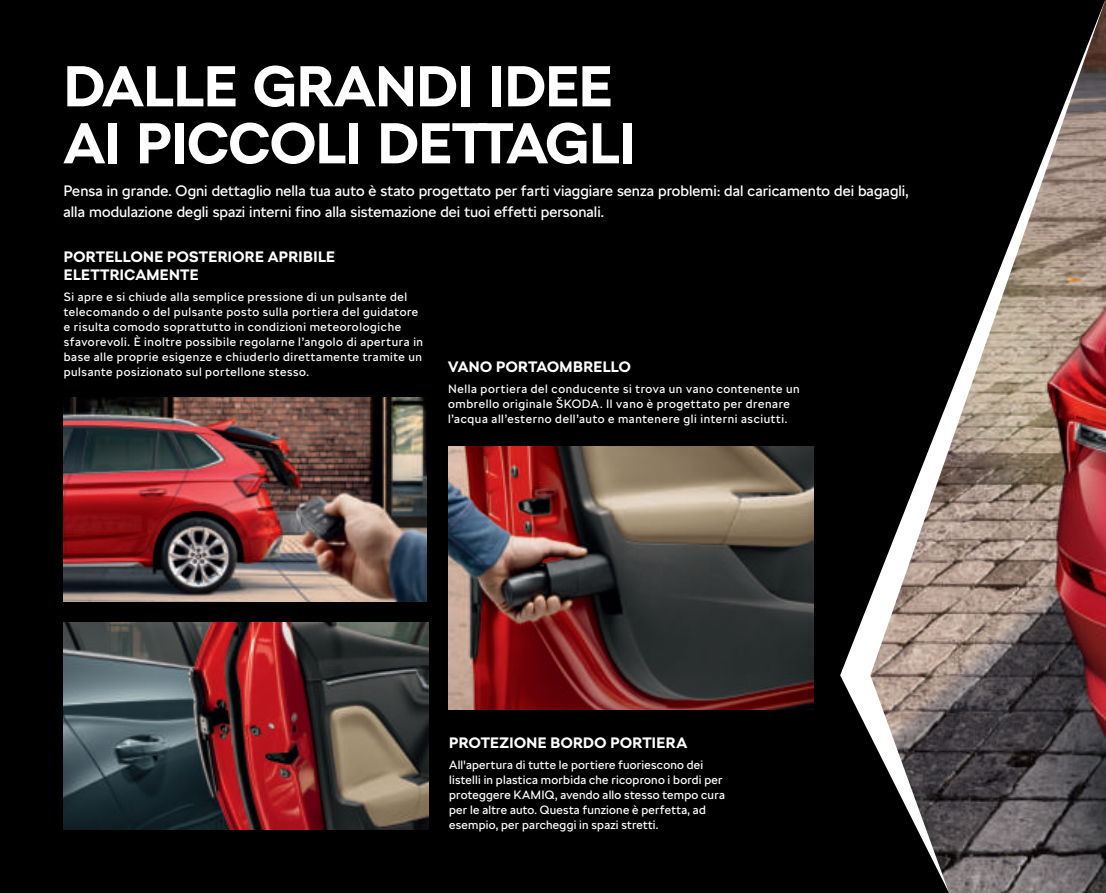
<style>
.page{position:relative;width:1106px;height:893px;background:#000}
.page>*{position:absolute;margin:0;border:0;box-sizing:border-box;transform-origin:0 0}
.t1{font:700 57px/57px "SKODA Next";color:#fff}
.t2{font:15px/21px "SKODA Next";color:#fff}
.t3{font:700 15px/18px "SKODA Next";letter-spacing:.02em;color:#fff}
.t4{font:12px/15px "SKODA Next";letter-spacing:.045em;color:#fff}
.t5{font:12px/15px "SKODA Next";letter-spacing:.02em;color:#fff}
</style>
<div class="page">
<svg style="left:840px;top:1px;width:265px;height:892px"></svg>
<img style="left:448px;top:447px;width:365px;height:262px">
<img style="left:63px;top:622px;width:365px;height:207px">
<img style="left:63px;top:397px;width:364px;height:204px">
<h1 class="t1" style="left:64px;top:58px;width:573px">DALLE GRANDI IDEE<br>AI PICCOLI DETTAGLI</h1>
<p class="t2" style="left:64px;top:180px;width:846px">Pensa in grande. Ogni dettaglio nella tua auto è stato progettato per farti viaggiare senza problemi: dal caricamento dei bagagli, alla modulazione degli spazi interni fino alla sistemazione dei tuoi effetti personali.</p>
<p class="t3" style="left:64px;top:248px;width:273px">PORTELLONE POSTERIORE APRIBILE<br>ELETTRICAMENTE</p>
<p class="t4" style="left:64px;top:289px;width:361px">Si apre e si chiude alla semplice pressione di un pulsante del telecomando o del pulsante posto sulla portiera del guidatore e risulta comodo soprattutto in condizioni meteorologiche sfavorevoli. È inoltre possibile regolarne l’angolo di apertura in base alle proprie esigenze e chiuderlo direttamente tramite un pulsante posizionato sul portellone stesso.</p>
<p class="t3" style="left:448px;top:358px;width:184px">VANO PORTAOMBRELLO</p>
<p class="t4" style="left:448px;top:381px;width:353px">Nella portiera del conducente si trova un vano contenente un ombrello originale ŠKODA. Il vano è progettato per drenare l’acqua all’esterno dell’auto e mantenere gli interni asciutti.</p>
<p class="t3" style="left:449px;top:734px;width:239px">PROTEZIONE BORDO PORTIERA</p>
<p class="t5" style="left:449px;top:757px;width:277px">All'apertura di tutte le portiere fuoriescono dei listelli in plastica morbida che ricoprono i bordi per proteggere KAMIQ, avendo allo stesso tempo cura per le altre auto. Questa funzione è perfetta, ad esempio, per parcheggi in spazi stretti.</p>
</div>
